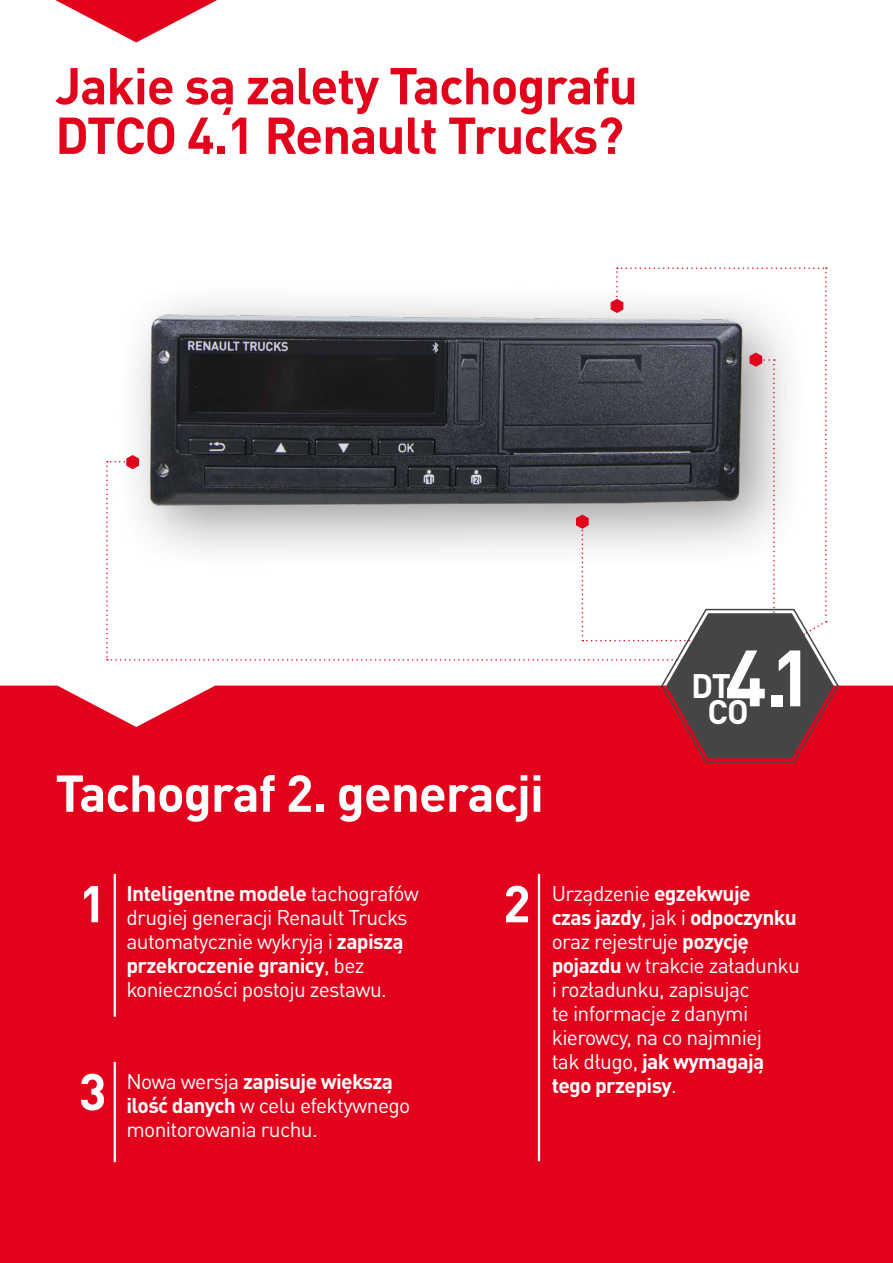
<style>
.page{position:relative;width:893px;height:1263px;background:#fff}
.page>*{position:absolute;margin:0;border:0;box-sizing:border-box;transform-origin:0 0}
.t1{font:700 78.45px "DIN Pro";color:#fff}
.t2{font:700 51px/49.5px "DIN Pro";letter-spacing:-.02em;color:#e3021b}
.t3{font:700 51px "DIN Pro";letter-spacing:-.02em;color:#fff}
.t4{font:700 33.6px/26px "DIN Pro";color:#fff;text-align:center}
.t5{font:21px/24px "DIN Pro";letter-spacing:-.03em;color:#fff}
.s1{font-weight:700}
</style>
<div class="page">
<div style="left:0;top:685px;width:893px;height:578px;background:#e3021b"></div>
<svg style="left:55px;top:0;width:162px;height:42px"></svg>
<hr style="left:114px;top:874px;width:2px;height:143px;background:#fff">
<hr style="left:538px;top:874px;width:2px;height:287px;background:#fff">
<hr style="left:114px;top:1062px;width:2px;height:100px;background:#fff">
<svg style="left:106px;top:267px;width:734px;height:496px"></svg>
<h2 class="t2" style="left:55px;top:55px;width:584px">Jakie są zalety Tachografu<br>DTCO 4.1 Renault Trucks?</h2>
<h2 class="t3" style="left:55px;top:751px;width:490px">Tachograf 2. generacji</h2>
<h1 class="t1" style="left:725px;top:612px;width:90px">4.1</h1>
<h3 class="t4" style="left:691px;top:669px;width:59px">DT<br>CO</h3>
<p class="t5" style="left:126px;top:879px;width:294px"><span class="s1">Inteligentne modele</span> tachografów drugiej generacji Renault Trucks automatycznie wykryją i <span class="s1">zapiszą przekroczenie granicy</span>, bez konieczności postoju zestawu.</p>
<h2 class="t3" style="left:79px;top:861px;width:29px">1</h2>
<p class="t5" style="left:552px;top:879px;width:250px">Urządzenie <span class="s1">egzekwuje<br>czas jazdy</span>, jak i <span class="s1">odpoczynku </span>oraz rejestruje <span class="s1">pozycję pojazdu</span> w trakcie załadunku i rozładunku, zapisując<br>te informacje z danymi kierowcy, na co najmniej<br>tak długo, <span class="s1">jak wymagają tego przepisy</span>.</p>
<h2 class="t3" style="left:503px;top:861px;width:29px">2</h2>
<h2 class="t3" style="left:79px;top:1049px;width:29px">3</h2>
<p class="t5" style="left:126px;top:1067px;width:285px">Nowa wersja <span class="s1">zapisuje większą ilość danych</span> w celu efektywnego monitorowania ruchu.</p>
</div>
